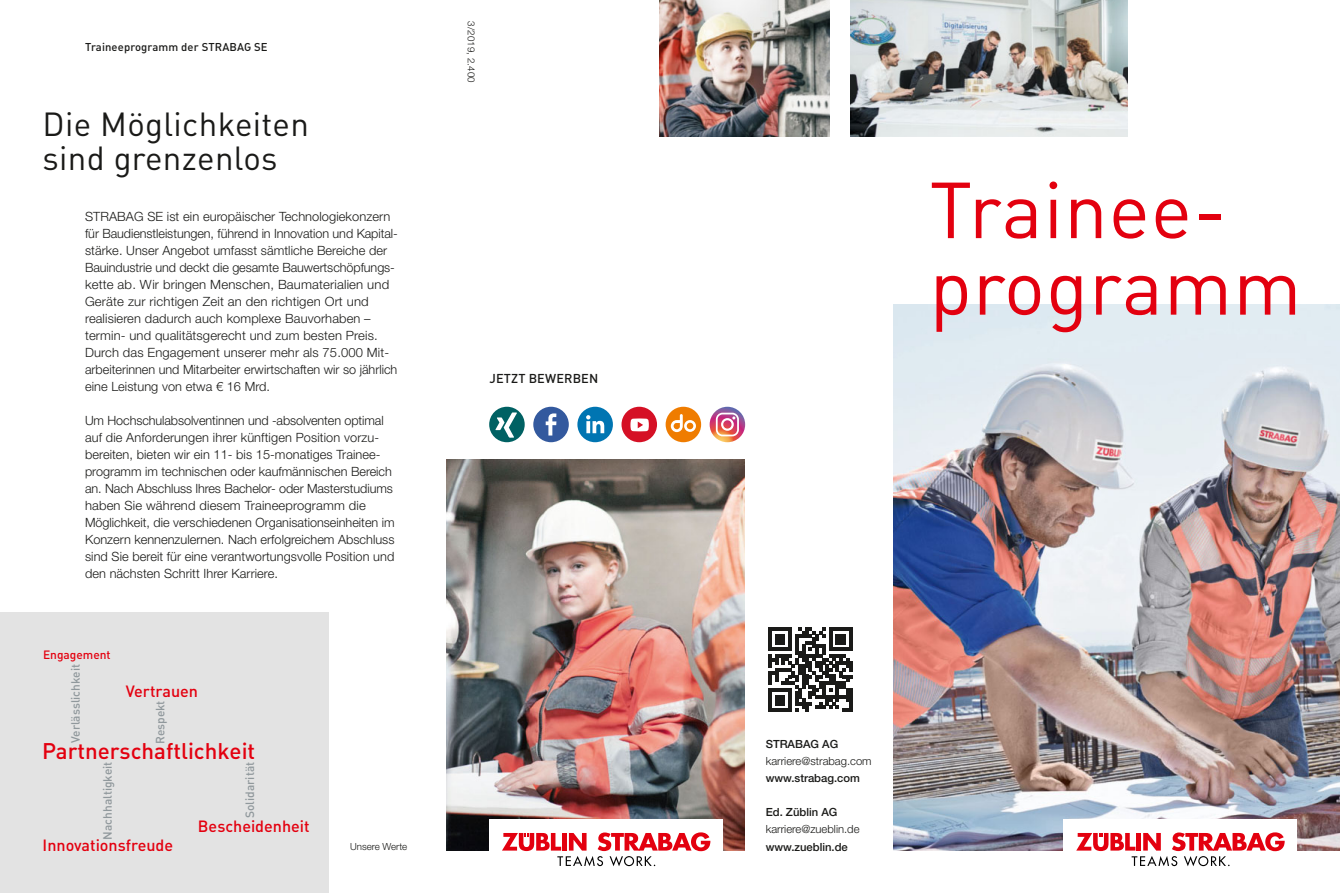
<style>
.page{position:relative;width:1340px;height:893px;background:#fff}
.page>*{position:absolute;margin:0;border:0;box-sizing:border-box;transform-origin:0 0}
.t1{font:78px/76.5px "DIN Pro";letter-spacing:.01em;color:#e3000f}
.t2{font:33px/34px "DIN Pro";letter-spacing:.01em;color:#1a1a18}
.t3{font:500 22.35px "DIN Pro";color:#e3000f}
.t4{font:500 16.05px "DIN Pro";color:#e3000f}
.t5{font:300 12.75px/17px "Helvetica Neue LT Pro";letter-spacing:.005em;color:#1a1a18}
.t6{font:500 12.75px "DIN Pro";letter-spacing:.01em;color:#1a1a18}
.t7{font:500 12px "DIN Pro";color:#90989c}
.t8{font:500 12px "DIN Pro";color:#e3000f}
.t9{font:500 11.25px "Helvetica Neue LT Pro";color:#1a1a18}
.t10{font:300 11.25px "Helvetica Neue LT Pro";color:#1a1a18}
.t11{font:500 11.25px "DIN Pro";letter-spacing:.01em;color:#1a1a18}
.t12{font:300 9.75px "Helvetica Neue LT Pro";color:#1a1a18}
</style>
<div class="page">
<img style="left:893px;top:304px;width:446px;height:546px">
<img style="left:446px;top:459px;width:298px;height:391px">
<img style="left:659px;top:0;width:170px;height:136px">
<div style="left:0;top:612px;width:329px;height:281px;background:#e3e3e3"></div>
<svg style="left:768px;top:627px;width:84px;height:85px"></svg>
<img style="left:850px;top:0;width:277px;height:136px">
<div style="left:489px;top:407px;width:35px;height:35px;background:#006163;border-radius:50%"></div>
<svg style="left:495px;top:412px;width:22px;height:26px"></svg>
<div style="left:533px;top:407px;width:36px;height:35px;background:#33599e;border-radius:50%"></div>
<svg style="left:545px;top:413px;width:11px;height:22px"></svg>
<div style="left:577px;top:407px;width:36px;height:35px;background:#0075b2;border-radius:50%"></div>
<svg style="left:586px;top:415px;width:18px;height:18px"></svg>
<div style="left:621px;top:407px;width:36px;height:35px;background:#d51025;border-radius:50%"></div>
<svg style="left:630px;top:418px;width:19px;height:13px"></svg>
<div style="left:665px;top:407px;width:36px;height:35px;background:#ef7c00;border-radius:50%"></div>
<svg style="left:670px;top:414px;width:26px;height:18px"></svg>
<svg style="left:709px;top:407px;width:36px;height:35px"></svg>
<svg style="left:716px;top:413px;width:23px;height:23px"></svg>
<div style="left:1063px;top:820px;width:234px;height:59px;background:#fff"></div>
<svg style="left:1076px;top:832px;width:208px;height:34px"></svg>
<div style="left:489px;top:820px;width:234px;height:59px;background:#fff"></div>
<svg style="left:502px;top:832px;width:208px;height:34px"></svg>
<p class="t11" style="left:85px;top:39px;width:184px">Traineeprogramm der STRABAG SE</p>
<h2 class="t2" style="left:43px;top:106px;width:268px">Die Möglichkeiten sind grenzenlos</h2>
<p class="t5" style="left:85px;top:208px;width:314px">STRABAG SE ist ein europäischer Technologiekonzern für Baudienstleistungen, führend in Innovation und Kapital&shy;stärke. Unser Angebot umfasst sämtliche Bereiche der Bauindustrie und deckt die gesamte Bauwertschöpfungs&shy;kette ab. Wir bringen Menschen, Baumaterialien und Geräte zur richtigen Zeit an den richtigen Ort und realisieren dadurch auch komplexe Bauvorhaben – termin- und qualitätsgerecht und zum besten Preis.<br>Durch das Engagement unserer mehr als 75.000 Mit&shy;arbeiterinnen und Mitarbeiter erwirtschaften wir so jährlich eine Leistung von etwa € 16 Mrd.</p>
<p class="t5" style="left:85px;top:412px;width:311px">Um Hochschulabsolventinnen und -absolventen optimal auf die Anforderungen ihrer künftigen Position vorzu&shy;bereiten, bieten wir ein 11- bis 15-monatiges Trainee&shy;programm im technischen oder kaufmännischen Bereich an. Nach Abschluss Ihres Bachelor- oder Masterstudiums haben Sie während diesem Traineeprogramm die Möglichkeit, die verschiedenen Organisationseinheiten im Konzern kennenzulernen. Nach erfolgreichem Abschluss sind Sie bereit für eine verantwortungsvolle Position und den nächsten Schritt Ihrer Karriere.</p>
<p class="t8" style="left:43px;top:646px;width:69px">Engagement</p>
<p class="t7" style="left:67px;top:743px;width:81px;rotate:-90deg">Verlässlichkeit</p>
<p class="t4" style="left:126px;top:680px;width:74px">Vertrauen</p>
<p class="t7" style="left:152px;top:744px;width:45px;rotate:-90deg">Respekt</p>
<h3 class="t3" style="left:42px;top:736px;width:215px">Partnerschaftlichkeit</h3>
<p class="t7" style="left:99px;top:840px;width:80px;rotate:-90deg">Nachhaltigkeit</p>
<p class="t7" style="left:242px;top:818px;width:58px;rotate:-90deg">Solidarität</p>
<p class="t4" style="left:198px;top:815px;width:113px">Bescheidenheit</p>
<p class="t4" style="left:43px;top:834px;width:132px">Innovationsfreude</p>
<p class="t12" style="left:350px;top:841px;width:59px">Unsere Werte</p>
<p class="t12" style="left:477px;top:21px;width:63px;rotate:90deg">3/2019, 2.400</p>
<p class="t6" style="left:489px;top:369px;width:110px">JETZT BEWERBEN</p>
<h1 class="t1" style="left:929px;top:169px;width:374px">Trainee&shy;programm</h1>
<p class="t9" style="left:765px;top:738px;width:74px">STRABAG AG</p>
<p class="t10" style="left:765px;top:755px;width:107px">karriere@strabag.com</p>
<p class="t9" style="left:765px;top:772px;width:96px">www.strabag.com</p>
<p class="t9" style="left:765px;top:806px;width:73px">Ed. Züblin AG</p>
<p class="t10" style="left:765px;top:823px;width:95px">karriere@zueblin.de</p>
<p class="t9" style="left:765px;top:840px;width:84px">www.zueblin.de</p>
</div>
